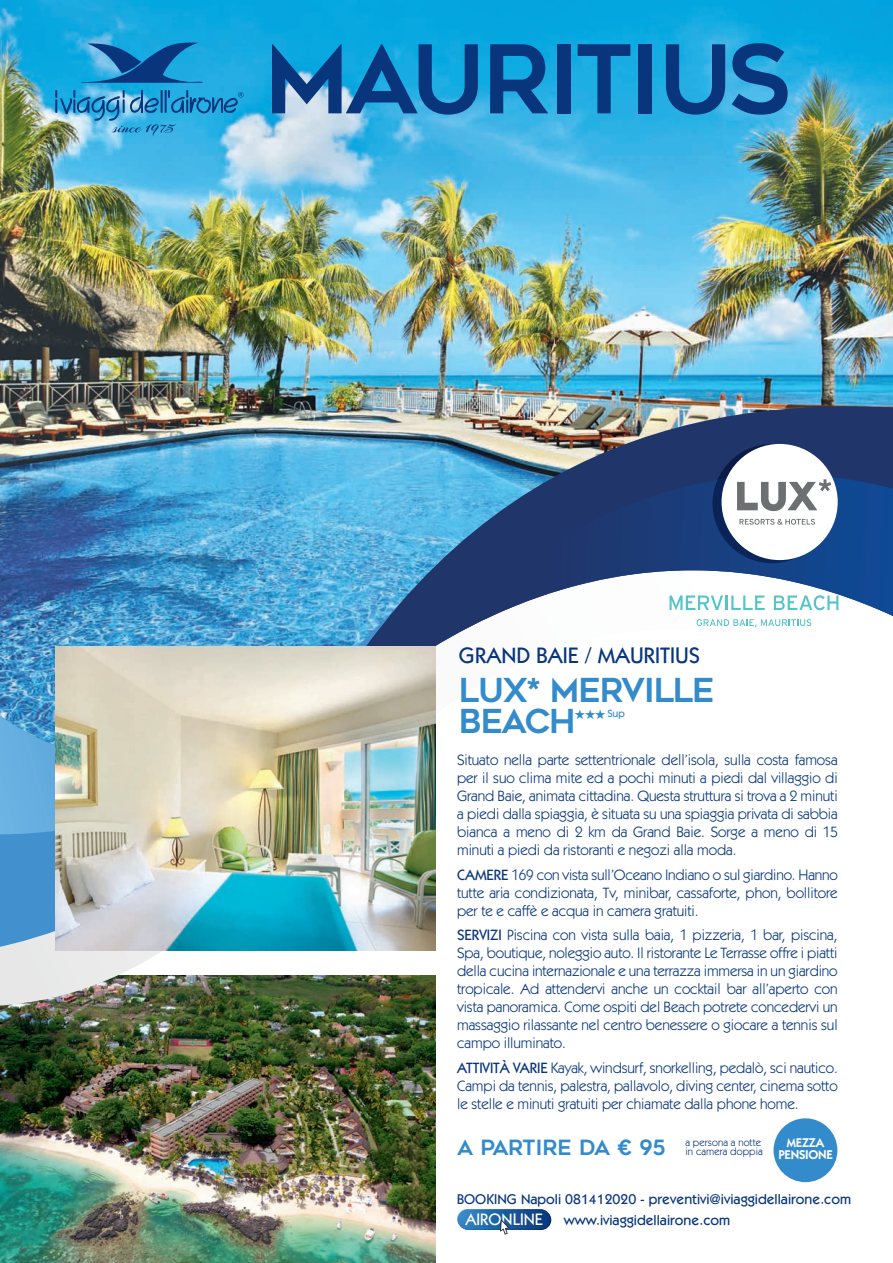
<style>
.page{position:relative;width:893px;height:1263px;background:#fff}
.page>*{position:absolute;margin:0;border:0;box-sizing:border-box;transform-origin:0 0}
.t1{font:94.5px "Geometos";letter-spacing:-.035em;color:#08357c}
.t2{font:33px/31.5px "Geometos";letter-spacing:-.035em;color:#348bcb}
.t3{font:500 22.5px "Itc Kabel LT";color:#08357c}
.t4{font:21px "Geometos";letter-spacing:-.02em;color:#348bcb}
.t5{font:15px/18px "Itc Kabel LT";letter-spacing:-.005em;color:#08357c;text-align:justify}
.t6{font:500 14.25px/20.1px "Itc Kabel LT";color:#08357c}
.t7{font:600 12.75px/12.3px "Itc Kabel LT";letter-spacing:-.02em;color:#fff;text-align:center}
.t8{font:10.5px/9.6px "Itc Kabel LT";letter-spacing:.01em;color:#08357c}
.t9{font:500 10.5px "Itc Kabel LT";color:#348bcb}
.s1{font-weight:500}
.s2{font-size:16.65px;color:#fff}
</style>
<div class="page">
<img style="left:0;top:0;width:893px;height:570px">
<img style="left:0;top:1006px;width:436px;height:257px">
<img style="left:0;top:570px;width:436px;height:436px">
<svg style="left:0;top:604px;width:296px;height:346px;background:#5097cf"></svg>
<img style="left:296px;top:407px;width:597px;height:239px">
<img style="left:419px;top:474px;width:474px;height:172px">
<img style="left:0;top:605px;width:399px;height:229px">
<svg style="left:80px;top:43px;width:125px;height:40px;background:#1b7db9"></svg>
<svg style="left:55px;top:90px;width:188px;height:46px;background:#40a2d1"></svg>
<img style="left:55px;top:646px;width:381px;height:305px">
<img style="left:712px;top:444px;width:120px;height:108px">
<img style="left:731px;top:546px;width:76px;height:17px">
<svg style="left:458px;top:1210px;width:93px;height:20px"></svg>
<div style="left:457px;top:1209px;width:94px;height:20px;background:linear-gradient(to right,#348ac8,#09367b);border-radius:10px"></div>
<svg style="left:500px;top:1219px;width:9px;height:15px"></svg>
<div style="left:722px;top:444px;width:116px;height:116px;background:#fff;border-radius:50%"></div>
<svg style="left:737px;top:479px;width:94px;height:32px"></svg>
<svg style="left:739px;top:519px;width:76px;height:6px"></svg>
<svg style="left:670px;top:595px;width:95px;height:15px"></svg>
<svg style="left:774px;top:595px;width:64px;height:15px"></svg>
<svg style="left:697px;top:619px;width:114px;height:8px"></svg>
<div style="left:773px;top:1118px;width:64px;height:64px;background:#348bcb;border-radius:50%"></div>
<h1 class="t1" style="left:264px;top:26px;width:528px">MAURITIUS</h1>
<h3 class="t3" style="left:459px;top:647px;width:243px">GRAND BAIE / MAURITIUS</h3>
<h2 class="t2" style="left:459px;top:674px;width:257px">LUX* MERVILLE<br>BEACH</h2>
<p class="t9" style="left:574px;top:710px;width:52px">★★★Sup</p>
<p class="t5" style="left:457px;top:752px;width:382px">Situato nella parte settentrionale dell’isola, sulla costa famosa per il suo clima mite ed a pochi minuti a piedi dal villaggio di Grand Baie, animata cittadina. Questa struttura si trova a 2 minuti a piedi dalla spiaggia, è situata su una spiaggia privata di sabbia bianca a meno di 2 km da Grand Baie. Sorge a meno di 15 minuti a piedi da ristoranti e negozi alla moda.</p>
<p class="t5" style="left:457px;top:867px;width:382px"><span class="s1">CAMERE</span> 169 con vista sull’Oceano Indiano o sul giardino. Hanno tutte aria condizionata, Tv, minibar, cassaforte, phon, bollitore per te e caffè e acqua in camera gratuiti.</p>
<p class="t5" style="left:457px;top:927px;width:382px"><span class="s1">SERVIZI</span> Piscina con vista sulla baia, 1 pizzeria, 1 bar, piscina, Spa, boutique, noleggio auto. Il ristorante Le Terrasse offre i piatti della cucina internazionale e una terrazza immersa in un giardino tropicale. Ad attendervi anche un cocktail bar all’aperto con vista panoramica. Come ospiti del Beach potrete concedervi un massaggio rilassante nel centro benessere o giocare a tennis sul campo illuminato.</p>
<p class="t5" style="left:457px;top:1059px;width:382px"><span class="s1">ATTIVITÀ VARIE</span> Kayak, windsurf, snorkelling, pedalò, sci nautico.<br>Campi da tennis, palestra, pallavolo, diving center, cinema sotto le stelle e minuti gratuiti per chiamate dalla phone home.</p>
<h3 class="t4" style="left:457px;top:1136px;width:210px">A PARTIRE DA € 95</h3>
<p class="t8" style="left:685px;top:1138px;width:79px">a persona a notte in camera doppia</p>
<p class="t7" style="left:778px;top:1138px;width:56px">MEZZA<br>PENSIONE</p>
<p class="t6" style="left:465px;top:1191px;width:387px;text-indent:-8px">BOOKING Napoli 081412020 - preventivi@iviaggidellairone.com<br><span class="s2">AIRONLINE</span> www.iviaggidellairone.com</p>
</div>
